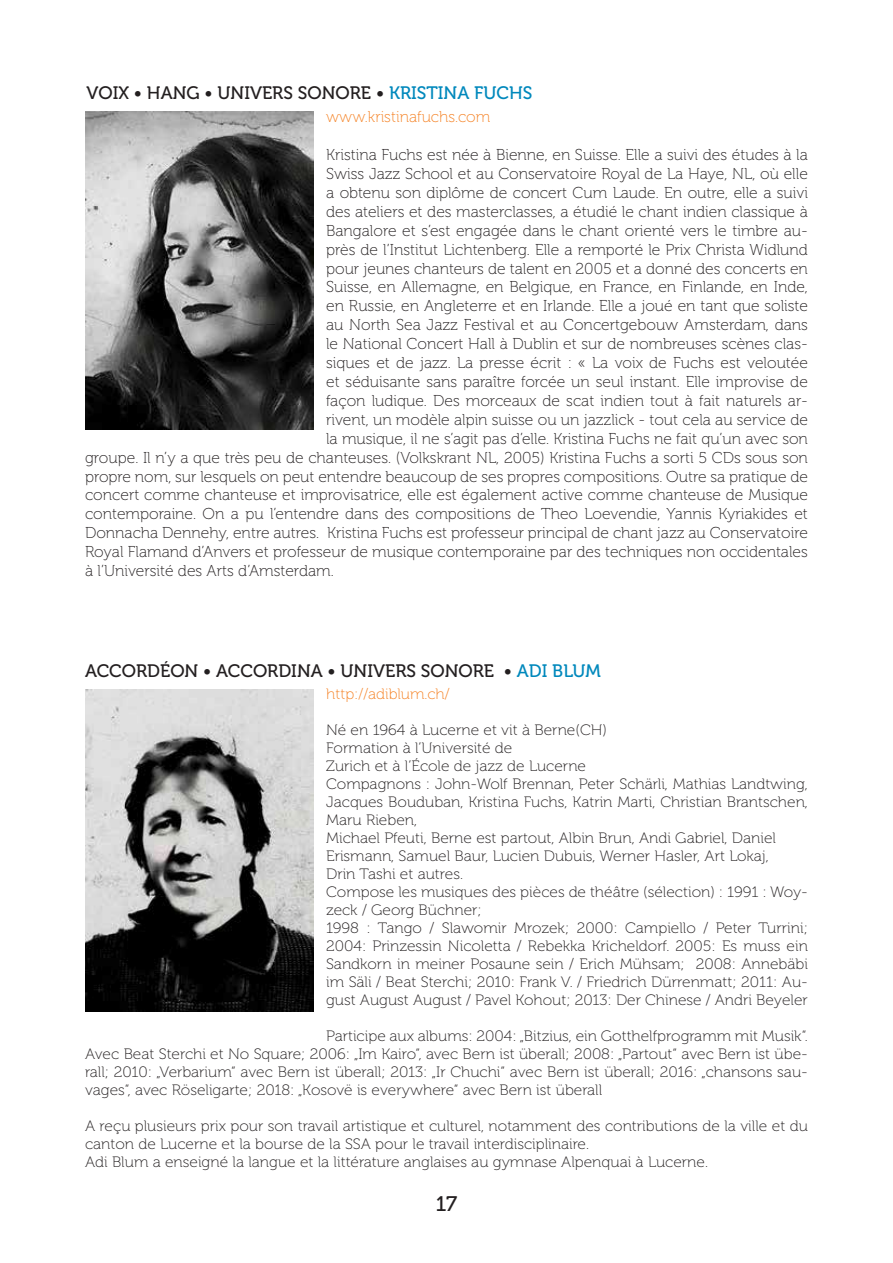
<style>
.page{position:relative;width:893px;height:1263px;background:#fff}
.page>*{position:absolute;margin:0;border:0;box-sizing:border-box;transform-origin:0 0}
.t1{font:21px "Museo 500";color:#231f20}
.t2{font:18px "Museo 500";color:#231f20}
.t3{font:15.75px "Museo 100";color:#231f20}
.t4{font:15.75px "Museo 100";color:#f58021}
.t5{font:15px/18px "Museo 100";color:#231f20;scale:1.04 1}
.t6{font:15px "Museo 100";color:#f58021;scale:1.04 1}
.s1{color:#0088bc}
</style>
<div class="page">
<img style="left:85px;top:112px;width:229px;height:317px">
<img style="left:85px;top:690px;width:229px;height:321px">
<p class="t2" style="left:87px;top:82px;width:447px">VOIX • HANG • UNIVERS SONORE • <span class="s1">KRISTINA FUCHS</span></p>
<p class="t4" style="left:326px;top:109px;width:166px">www.kristinafuchs.com</p>
<p class="t3" style="left:326px;top:146px;width:483px">Kristina Fuchs est née à Bienne, en Suisse. Elle a suivi des études à la</p>
<p class="t3" style="left:326px;top:165px;width:483px">Swiss Jazz School et au Conservatoire Royal de La Haye, NL, où elle</p>
<p class="t3" style="left:326px;top:184px;width:483px">a obtenu son diplôme de concert Cum Laude. En outre, elle a suivi</p>
<p class="t3" style="left:326px;top:203px;width:483px">des ateliers et des masterclasses, a étudié le chant indien classique à</p>
<p class="t3" style="left:326px;top:222px;width:483px">Bangalore et s’est engagée dans le chant orienté vers le timbre au-</p>
<p class="t3" style="left:326px;top:241px;width:483px">près de l’Institut Lichtenberg. Elle a remporté le Prix Christa Widlund</p>
<p class="t3" style="left:326px;top:260px;width:483px">pour jeunes chanteurs de talent en 2005 et a donné des concerts en</p>
<p class="t3" style="left:326px;top:279px;width:483px">Suisse, en Allemagne, en Belgique, en France, en Finlande, en Inde,</p>
<p class="t3" style="left:326px;top:298px;width:483px">en Russie, en Angleterre et en Irlande. Elle a joué en tant que soliste</p>
<p class="t3" style="left:326px;top:316px;width:483px">au North Sea Jazz Festival et au Concertgebouw Amsterdam, dans</p>
<p class="t3" style="left:326px;top:335px;width:483px">le National Concert Hall à Dublin et sur de nombreuses scènes clas-</p>
<p class="t3" style="left:326px;top:354px;width:483px">siques et de jazz. La presse écrit : « La voix de Fuchs est veloutée</p>
<p class="t3" style="left:326px;top:373px;width:483px">et séduisante sans paraître forcée un seul instant. Elle improvise de</p>
<p class="t3" style="left:326px;top:392px;width:483px">façon ludique. Des morceaux de scat indien tout à fait naturels ar-</p>
<p class="t3" style="left:326px;top:411px;width:483px">rivent, un modèle alpin suisse ou un jazzlick - tout cela au service de</p>
<p class="t3" style="left:326px;top:430px;width:483px">la musique, il ne s’agit pas d’elle. Kristina Fuchs ne fait qu’un avec son</p>
<p class="t3" style="left:85px;top:449px;width:724px">groupe. Il n’y a que très peu de chanteuses. (Volkskrant NL, 2005) Kristina Fuchs a sorti 5 CDs sous son</p>
<p class="t3" style="left:85px;top:468px;width:724px">propre nom, sur lesquels on peut entendre beaucoup de ses propres compositions. Outre sa pratique de</p>
<p class="t3" style="left:85px;top:487px;width:724px">concert comme chanteuse et improvisatrice, elle est également active comme chanteuse de Musique</p>
<p class="t3" style="left:85px;top:505px;width:724px">contemporaine. On a pu l’entendre dans des compositions de Theo Loevendie, Yannis Kyriakides et</p>
<p class="t3" style="left:85px;top:524px;width:724px">Donnacha Dennehy, entre autres. Kristina Fuchs est professeur principal de chant jazz au Conservatoire</p>
<p class="t3" style="left:85px;top:543px;width:724px">Royal Flamand d’Anvers et professeur de musique contemporaine par des techniques non occidentales</p>
<p class="t3" style="left:85px;top:562px;width:250px">à l’Université des Arts d’Amsterdam.</p>
<p class="t2" style="left:85px;top:661px;width:517px">ACCORDÉON • ACCORDINA • UNIVERS SONORE • <span class="s1">ADI BLUM</span></p>
<p class="t6" style="left:326px;top:686px;width:120px">http://adiblum.ch/</p>
<p class="t5" style="left:326px;top:721px;width:465px">Né en 1964 à Lucerne et vit à Berne(CH)<br>Formation à l’Université de<br>Zurich et à l’École de jazz de Lucerne<br>Compagnons : John-Wolf Brennan, Peter Schärli, Mathias Landtwing, Jacques Bouduban, Kristina Fuchs, Katrin Marti, Christian Brantschen, Maru Rieben,<br>Michael Pfeuti, Berne est partout, Albin Brun, Andi Gabriel, Daniel Erismann, Samuel Baur, Lucien Dubuis, Werner Hasler, Art Lokaj,<br>Drin Tashi et autres.<br>Compose les musiques des pièces de théâtre (sélection) : 1991 : Woy&shy;zeck / Georg Büchner;<br>1998 : Tango / Slawomir Mrozek; 2000: Campiello / Peter Turrini; 2004: Prinzessin Nicoletta / Rebekka Kricheldorf. 2005: Es muss ein Sandkorn in meiner Posaune sein / Erich Mühsam; 2008: Annebäbi im Säli / Beat Sterchi; 2010: Frank V. / Friedrich Dürrenmatt; 2011: Au&shy;gust August August / Pavel Kohout; 2013: Der Chinese / Andri Beyeler</p>
<p class="t5" style="left:85px;top:1027px;width:697px;text-align:justify;text-indent:241px">Participe aux albums: 2004: „Bitzius, ein Gotthelfprogramm mit Musik“.<br>Avec Beat Sterchi et No Square; 2006: „Im Kairo“, avec Bern ist überall; 2008: „Partout“ avec Bern ist übe&shy;rall; 2010: „Verbarium“ avec Bern ist überall; 2013: „Ir Chuchi“ avec Bern ist überall; 2016: „chansons sau&shy;vages“, avec Röseligarte; 2018: „Kosovë is everywhere“ avec Bern ist überall</p>
<p class="t5" style="left:85px;top:1117px;width:697px">A reçu plusieurs prix pour son travail artistique et culturel, notamment des contributions de la ville et du canton de Lucerne et la bourse de la SSA pour le travail interdisciplinaire.<br>Adi Blum a enseigné la langue et la littérature anglaises au gymnase Alpenquai à Lucerne.</p>
<h1 class="t1" style="left:436px;top:1192px;width:23px">17</h1>
</div>
